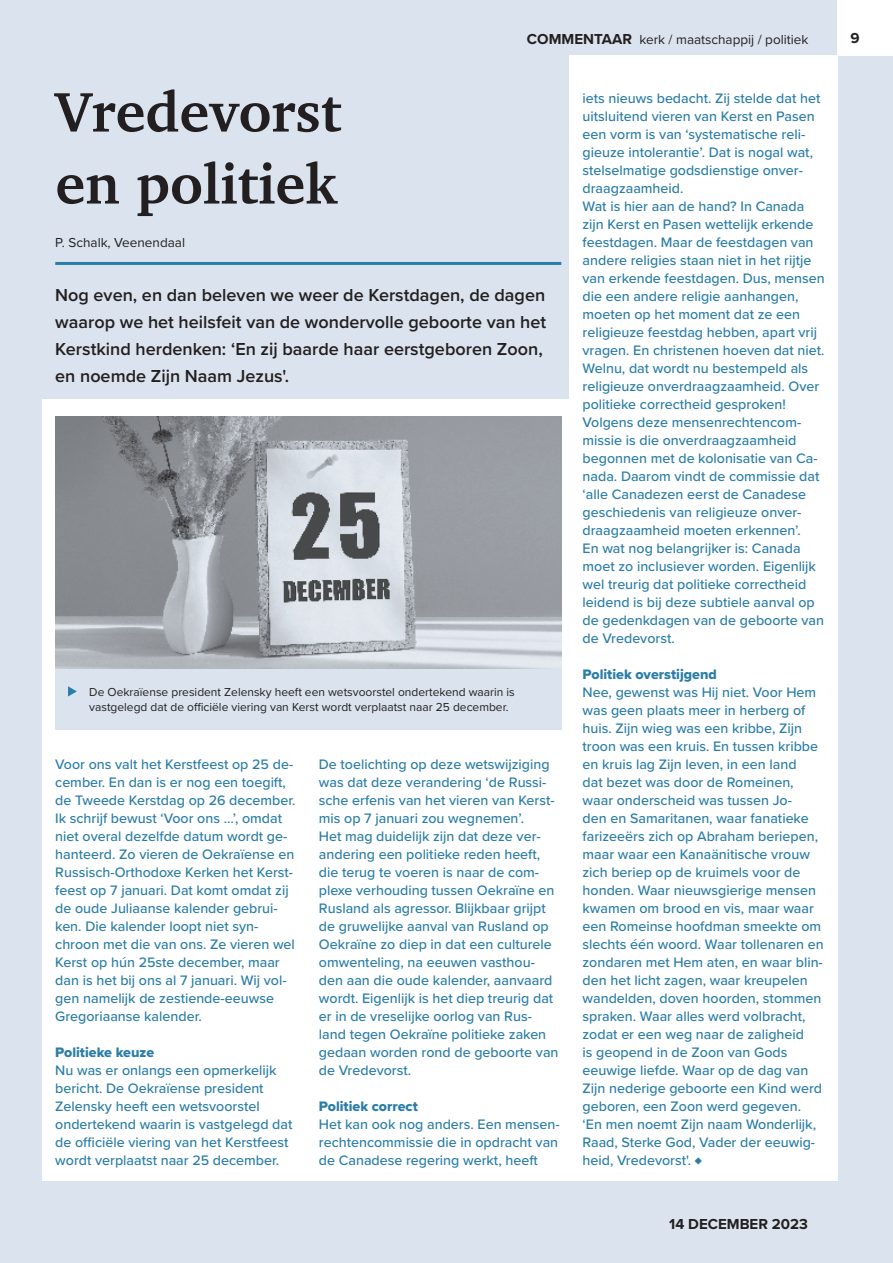
<style>
.page{position:relative;width:893px;height:1263px;background:#dae3ee}
.page>*{position:absolute;margin:0;border:0;box-sizing:border-box;transform-origin:0 0}
.t1{font:700 57px/72px "Charter";color:#231f20}
.t2{font:600 18px/27px "Proxima Nova";color:#231f20}
.t3{font:700 15px "Proxima Nova";color:#231f20}
.t4{font:500 14.25px/18px "Proxima Nova";color:#2a7da8}
.t5{font:14.25px "Proxima Nova Extrabld";color:#2a7da8}
.t6{font:13.5px "Proxima Nova";color:#231f20}
.t7{font:12px/15px "Proxima Nova";color:#231f20}
.s1{font-weight:700;font-size:15px}
</style>
<div class="page">
<div style="left:569px;top:55px;width:269px;height:1110px;background:#fff"></div>
<div style="left:43px;top:400px;width:557px;height:427px;background:#fff"></div>
<hr style="left:55px;top:262px;width:506px;height:3px;background:#2a7da8">
<div style="left:43px;top:745px;width:267px;height:292px;background:#fff"></div>
<div style="left:43px;top:1015px;width:267px;height:40px;background:#fff"></div>
<div style="left:43px;top:1051px;width:267px;height:130px;background:#fff"></div>
<div style="left:306px;top:817px;width:268px;height:274px;background:#fff"></div>
<div style="left:306px;top:1069px;width:268px;height:40px;background:#fff"></div>
<div style="left:306px;top:1105px;width:268px;height:76px;background:#fff"></div>
<div style="left:570px;top:673px;width:268px;height:508px;background:#fff"></div>
<img style="left:55px;top:417px;width:506px;height:252px">
<div style="left:55px;top:669px;width:506px;height:60px;background:#dae3ee"></div>
<svg style="left:68px;top:686px;width:9px;height:10px"></svg>
<div style="left:838px;top:0;width:55px;height:55px;background:#fff"></div>
<p class="t6" style="left:527px;top:30px;width:283px"><span class="s1">COMMENTAAR</span> kerk / maatschappij / politiek</p>
<p class="t3" style="left:850px;top:26px;width:11px">9</p>
<h1 class="t1" style="left:55px;top:75px;width:287px">Vredevorst en politiek</h1>
<p class="t6" style="left:55px;top:232px;width:131px">P. Schalk, Veenendaal</p>
<p class="t2" style="left:55px;top:281px;width:492px">Nog even, en dan beleven we weer de Kerstdagen, de dagen waarop we het heilsfeit van de wondervolle geboorte van het Kerstkind herdenken: ‘En zij baarde haar eerstgeboren Zoon, en noemde Zijn Naam Jezus'.</p>
<p class="t7" style="left:89px;top:684px;width:427px">De Oekraïense president Zelensky heeft een wetsvoorstel ondertekend waarin is vastgelegd dat de officiële viering van Kerst wordt verplaatst naar 25 december.</p>
<p class="t4" style="left:55px;top:755px;width:242px">Voor ons valt het Kerstfeest op 25 de&shy;cember. En dan is er nog een toegift, de Tweede Kerstdag op 26 december.<br>Ik schrijf bewust ‘Voor ons …’, omdat niet overal dezelfde datum wordt ge&shy;hanteerd. Zo vieren de Oekraïense en Russisch-Orthodoxe Kerken het Kerst&shy;feest op 7 januari. Dat komt omdat zij de oude Juliaanse kalender gebrui&shy;ken. Die kalender loopt niet syn&shy;chroon met die van ons. Ze vieren wel Kerst op hún 25ste december, maar dan is het bij ons al 7 januari. Wij vol&shy;gen namelijk de zestiende-eeuwse Gregoriaanse kalender.</p>
<p class="t5" style="left:55px;top:1042px;width:100px">Politieke keuze</p>
<p class="t4" style="left:55px;top:1061px;width:239px">Nu was er onlangs een opmerkelijk bericht. De Oekraïense president Zelensky heeft een wetsvoorstel ondertekend waarin is vastgelegd dat de officiële viering van het Kerstfeest wordt verplaatst naar 25 december.</p>
<p class="t4" style="left:319px;top:755px;width:241px">De toelichting op deze wetswijziging was dat deze verandering ‘de Russi&shy;sche erfenis van het vieren van Kerst&shy;mis op 7 januari zou wegnemen’.<br>Het mag duidelijk zijn dat deze ver&shy;andering een politieke reden heeft, die terug te voeren is naar de com&shy;plexe verhouding tussen Oekraïne en Rusland als agressor. Blijkbaar grijpt de gruwelijke aanval van Rusland op Oekraïne zo diep in dat een culturele omwenteling, na eeuwen vasthou&shy;den aan die oude kalender, aanvaard wordt. Eigenlijk is het diep treurig dat er in de vreselijke oorlog van Rus&shy;land tegen Oekraïne politieke zaken gedaan worden rond de geboorte van de Vredevorst.</p>
<p class="t5" style="left:319px;top:1096px;width:100px">Politiek correct</p>
<p class="t4" style="left:319px;top:1115px;width:242px;text-align:justify">Het kan ook nog anders. Een mensen&shy;rechtencommissie die in opdracht van de Canadese regering werkt, heeft</p>
<p class="t4" style="left:583px;top:89px;width:244px">iets nieuws bedacht. Zij stelde dat het uitsluitend vieren van Kerst en Pasen een vorm is van ‘systematische reli&shy;gieuze intolerantie’. Dat is nogal wat, stelselmatige godsdienstige onver&shy;draagzaamheid.<br>Wat is hier aan de hand? In Canada zijn Kerst en Pasen wettelijk erkende feestdagen. Maar de feestdagen van andere religies staan niet in het rijtje van erkende feestdagen. Dus, mensen die een andere religie aanhangen, moeten op het moment dat ze een religieuze feestdag hebben, apart vrij vragen. En christenen hoeven dat niet.<br>Welnu, dat wordt nu bestempeld als religieuze onverdraagzaamheid. Over politieke correctheid gesproken!<br>Volgens deze mensenrechtencom&shy;missie is die onverdraagzaamheid begonnen met de kolonisatie van Ca&shy;nada. Daarom vindt de commissie dat ‘alle Canadezen eerst de Canadese geschiedenis van religieuze onver&shy;draagzaamheid moeten erkennen’.<br>En wat nog belangrijker is: Canada moet zo inclusiever worden. Eigenlijk wel treurig dat politieke correctheid leidend is bij deze subtiele aanval op de gedenkdagen van de geboorte van de Vredevorst.</p>
<p class="t5" style="left:583px;top:664px;width:136px">Politiek overstijgend</p>
<p class="t4" style="left:583px;top:683px;width:243px">Nee, gewenst was Hij niet. Voor Hem was geen plaats meer in herberg of huis. Zijn wieg was een kribbe, Zijn troon was een kruis. En tussen kribbe en kruis lag Zijn leven, in een land<br>dat bezet was door de Romeinen, waar onderscheid was tussen Jo-<br>den en Samaritanen, waar fanatieke farizeeërs zich op Abraham beriepen, maar waar een Kanaänitische vrouw zich beriep op de kruimels voor de honden. Waar nieuwsgierige mensen kwamen om brood en vis, maar waar een Romeinse hoofdman smeekte om slechts één woord. Waar tollenaren en zondaren met Hem aten, en waar blin&shy;den het licht zagen, waar kreupelen wandelden, doven hoorden, stommen spraken. Waar alles werd volbracht, zodat er een weg naar de zaligheid<br>is geopend in de Zoon van Gods eeuwige liefde. Waar op de dag van Zijn nederige geboorte een Kind werd geboren, een Zoon werd gegeven. ‘En men noemt Zijn naam Wonderlijk, Raad, Sterke God, Vader der eeuwig&shy;heid, Vredevorst'. ♦</p>
<p class="t3" style="left:669px;top:1213px;width:30px">14 DECEMBER</p>
<p class="t3" style="left:772px;top:1213px;width:38px">2023</p>
</div>
